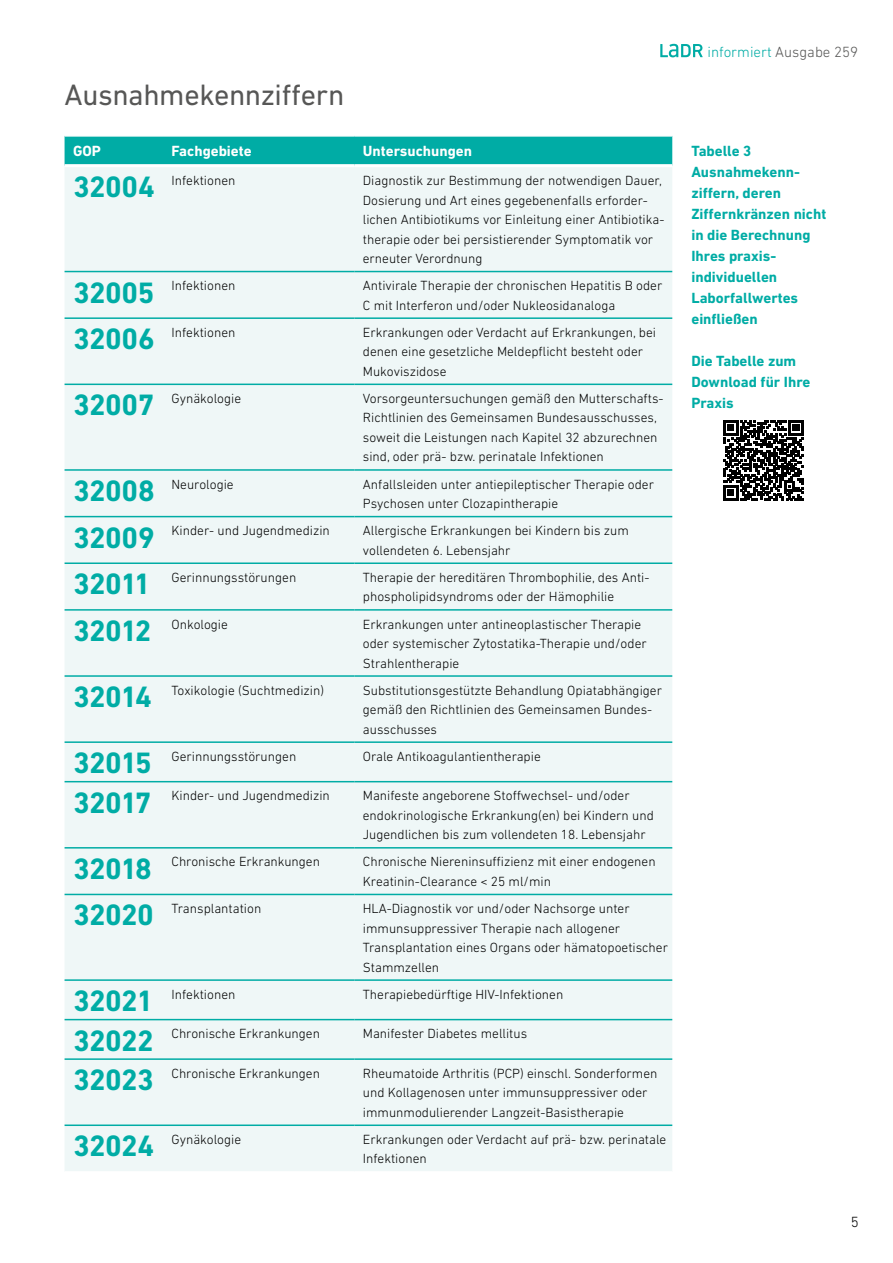
<style>
.page{position:relative;width:893px;height:1263px;background:#fff}
.page>*{position:absolute;margin:0;border:0;box-sizing:border-box;transform-origin:0 0}
.t1{font:700 30px "DIN Next LT Pro";letter-spacing:-.02em;color:#00aca5}
.t2{font:30px "DIN Next LT Pro";letter-spacing:-.015em;color:#575756}
.t3{font:700 15px/21px "DIN Next LT Pro";color:#00aca5}
.t4{font:700 15px "DIN Next LT Pro";color:#fff}
.t5{font:300 15px "DIN Next LT Pro";color:#00aca5}
.t6{font:300 15px "DIN Next LT Pro";color:#000}
.t7{font:300 13.5px/19.5px "DIN Next LT Pro";color:#000}
.s1{color:#575756}
</style>
<div class="page">
<svg style="left:660px;top:44px;width:43px;height:13px"></svg>
<div style="left:65px;top:137px;width:607px;height:27px;background:#00aca5"></div>
<div style="left:65px;top:167px;width:607px;height:104px;background:#eff7f7"></div>
<div style="left:65px;top:272px;width:607px;height:45px;background:#eff7f7"></div>
<div style="left:65px;top:319px;width:607px;height:852px;background:#eff7f7"></div>
<hr style="left:65px;top:271px;width:98px;height:1px;background:#00aca5">
<hr style="left:163px;top:271px;width:191px;height:1px;background:#00aca5">
<hr style="left:354px;top:271px;width:318px;height:1px;background:#00aca5">
<hr style="left:65px;top:317px;width:98px;height:2px;background:#00aca5">
<hr style="left:163px;top:317px;width:191px;height:2px;background:#00aca5">
<hr style="left:354px;top:317px;width:318px;height:2px;background:#00aca5">
<hr style="left:65px;top:384px;width:98px;height:1px;background:#00aca5">
<hr style="left:163px;top:384px;width:191px;height:1px;background:#00aca5">
<hr style="left:354px;top:384px;width:318px;height:1px;background:#00aca5">
<hr style="left:65px;top:469px;width:98px;height:2px;background:#00aca5">
<hr style="left:163px;top:469px;width:191px;height:2px;background:#00aca5">
<hr style="left:354px;top:469px;width:318px;height:2px;background:#00aca5">
<hr style="left:65px;top:516px;width:98px;height:1px;background:#00aca5">
<hr style="left:163px;top:516px;width:191px;height:1px;background:#00aca5">
<hr style="left:354px;top:516px;width:318px;height:1px;background:#00aca5">
<hr style="left:65px;top:562px;width:98px;height:2px;background:#00aca5">
<hr style="left:163px;top:562px;width:191px;height:2px;background:#00aca5">
<hr style="left:354px;top:562px;width:318px;height:2px;background:#00aca5">
<hr style="left:65px;top:609px;width:98px;height:2px;background:#00aca5">
<hr style="left:163px;top:609px;width:191px;height:2px;background:#00aca5">
<hr style="left:354px;top:609px;width:318px;height:2px;background:#00aca5">
<hr style="left:65px;top:675px;width:98px;height:2px;background:#00aca5">
<hr style="left:163px;top:675px;width:191px;height:2px;background:#00aca5">
<hr style="left:354px;top:675px;width:318px;height:2px;background:#00aca5">
<hr style="left:65px;top:741px;width:98px;height:2px;background:#00aca5">
<hr style="left:163px;top:741px;width:191px;height:2px;background:#00aca5">
<hr style="left:354px;top:741px;width:318px;height:2px;background:#00aca5">
<hr style="left:65px;top:781px;width:98px;height:1px;background:#00aca5">
<hr style="left:163px;top:781px;width:191px;height:1px;background:#00aca5">
<hr style="left:354px;top:781px;width:318px;height:1px;background:#00aca5">
<hr style="left:65px;top:847px;width:98px;height:1px;background:#00aca5">
<hr style="left:163px;top:847px;width:191px;height:1px;background:#00aca5">
<hr style="left:354px;top:847px;width:318px;height:1px;background:#00aca5">
<hr style="left:65px;top:894px;width:98px;height:1px;background:#00aca5">
<hr style="left:163px;top:894px;width:191px;height:1px;background:#00aca5">
<hr style="left:354px;top:894px;width:318px;height:1px;background:#00aca5">
<hr style="left:65px;top:979px;width:98px;height:2px;background:#00aca5">
<hr style="left:163px;top:979px;width:191px;height:2px;background:#00aca5">
<hr style="left:354px;top:979px;width:318px;height:2px;background:#00aca5">
<hr style="left:65px;top:1019px;width:98px;height:1px;background:#00aca5">
<hr style="left:163px;top:1019px;width:191px;height:1px;background:#00aca5">
<hr style="left:354px;top:1019px;width:318px;height:1px;background:#00aca5">
<hr style="left:65px;top:1058px;width:98px;height:2px;background:#00aca5">
<hr style="left:163px;top:1058px;width:191px;height:2px;background:#00aca5">
<hr style="left:354px;top:1058px;width:318px;height:2px;background:#00aca5">
<hr style="left:65px;top:1124px;width:98px;height:2px;background:#00aca5">
<hr style="left:163px;top:1124px;width:191px;height:2px;background:#00aca5">
<hr style="left:354px;top:1124px;width:318px;height:2px;background:#00aca5">
<svg style="left:723px;top:420px;width:80px;height:80px"></svg>
<h1 class="t2" style="left:65px;top:78px;width:281px">Ausnahmekennziffern</h1>
<p class="t4" style="left:73px;top:142px;width:29px">GOP</p>
<p class="t4" style="left:171px;top:142px;width:82px">Fachgebiete</p>
<p class="t4" style="left:363px;top:142px;width:111px">Untersuchungen</p>
<h1 class="t1" style="left:73px;top:170px;width:83px">32004</h1>
<p class="t7" style="left:171px;top:171px;width:65px">Infektionen</p>
<p class="t7" style="left:363px;top:171px;width:303px">Diagnostik zur Bestimmung der notwendigen Dauer, Dosierung und Art eines gegebenenfalls erforder&shy;lichen Antibiotikums vor Einleitung einer Antibiotika&shy;therapie oder bei persistierender Symptomatik vor erneuter Verordnung</p>
<h1 class="t1" style="left:73px;top:275px;width:83px">32005</h1>
<p class="t7" style="left:171px;top:276px;width:65px">Infektionen</p>
<p class="t7" style="left:363px;top:276px;width:301px">Antivirale Therapie der chronischen Hepatitis B oder<br>C mit Interferon und/oder Nukleosidanaloga</p>
<h1 class="t1" style="left:73px;top:321px;width:83px">32006</h1>
<p class="t7" style="left:171px;top:322px;width:65px">Infektionen</p>
<p class="t7" style="left:363px;top:322px;width:295px">Erkrankungen oder Verdacht auf Erkrankungen, bei denen eine gesetzliche Meldepflicht besteht oder<br>Mukoviszidose</p>
<h1 class="t1" style="left:73px;top:388px;width:83px">32007</h1>
<p class="t7" style="left:171px;top:388px;width:71px">Gynäkologie</p>
<p class="t7" style="left:363px;top:388px;width:302px">Vorsorgeuntersuchungen gemäß den Mutterschafts-Richtlinien des Gemeinsamen Bundesausschusses, soweit die Leistungen nach Kapitel 32 abzurechnen sind, oder prä- bzw. perinatale Infektionen</p>
<h1 class="t1" style="left:73px;top:473px;width:83px">32008</h1>
<p class="t7" style="left:171px;top:474px;width:64px">Neurologie</p>
<p class="t7" style="left:363px;top:474px;width:293px">Anfallsleiden unter antiepileptischer Therapie oder<br>Psychosen unter Clozapintherapie</p>
<h1 class="t1" style="left:73px;top:520px;width:83px">32009</h1>
<p class="t7" style="left:171px;top:521px;width:160px">Kinder- und Jugendmedizin</p>
<p class="t7" style="left:363px;top:521px;width:267px">Allergische Erkrankungen bei Kindern bis zum vollendeten 6. Lebensjahr</p>
<h1 class="t1" style="left:73px;top:566px;width:79px">32011</h1>
<p class="t7" style="left:171px;top:567px;width:126px">Gerinnungsstörungen</p>
<p class="t7" style="left:363px;top:567px;width:288px">Therapie der hereditären Thrombophilie, des Anti&shy;phospholipidsyndroms oder der Hämophilie</p>
<h1 class="t1" style="left:73px;top:613px;width:80px">32012</h1>
<p class="t7" style="left:171px;top:614px;width:58px">Onkologie</p>
<p class="t7" style="left:363px;top:614px;width:285px">Erkrankungen unter antineoplastischer Therapie oder systemischer Zytostatika-Therapie und/oder<br>Strahlentherapie</p>
<h1 class="t1" style="left:73px;top:679px;width:80px">32014</h1>
<p class="t7" style="left:171px;top:680px;width:154px">Toxikologie (Suchtmedizin)</p>
<p class="t7" style="left:363px;top:680px;width:301px">Substitutionsgestützte Behandlung Opiatabhängiger gemäß den Richtlinien des Gemeinsamen Bundes&shy;ausschusses</p>
<h1 class="t1" style="left:73px;top:745px;width:80px">32015</h1>
<p class="t7" style="left:171px;top:746px;width:126px">Gerinnungsstörungen</p>
<p class="t7" style="left:363px;top:746px;width:179px">Orale Antikoagulantientherapie</p>
<h1 class="t1" style="left:73px;top:785px;width:80px">32017</h1>
<p class="t7" style="left:171px;top:786px;width:160px">Kinder- und Jugendmedizin</p>
<p class="t7" style="left:363px;top:786px;width:292px">Manifeste angeborene Stoffwechsel- und/oder endokrinologische Erkrankung(en) bei Kindern und<br>Jugendlichen bis zum vollendeten 18. Lebensjahr</p>
<h1 class="t1" style="left:73px;top:851px;width:80px">32018</h1>
<p class="t7" style="left:171px;top:852px;width:150px">Chronische Erkrankungen</p>
<p class="t7" style="left:363px;top:852px;width:294px">Chronische Niereninsuffizienz mit einer endogenen<br>Kreatinin-Clearance &lt; 25 ml/min</p>
<h1 class="t1" style="left:73px;top:898px;width:82px">32020</h1>
<p class="t7" style="left:171px;top:898px;width:91px">Transplantation</p>
<p class="t7" style="left:363px;top:898px;width:307px">HLA-Diagnostik vor und/oder Nachsorge unter immunsuppressiver Therapie nach allogener Transplantation eines Organs oder hämatopoetischer Stammzellen</p>
<h1 class="t1" style="left:73px;top:983px;width:81px">32021</h1>
<p class="t7" style="left:171px;top:984px;width:65px">Infektionen</p>
<p class="t7" style="left:363px;top:984px;width:202px">Therapiebedürftige HIV-Infektionen</p>
<h1 class="t1" style="left:73px;top:1023px;width:82px">32022</h1>
<p class="t7" style="left:171px;top:1024px;width:150px">Chronische Erkrankungen</p>
<p class="t7" style="left:363px;top:1024px;width:166px">Manifester Diabetes mellitus</p>
<h1 class="t1" style="left:73px;top:1062px;width:82px">32023</h1>
<p class="t7" style="left:171px;top:1063px;width:150px">Chronische Erkrankungen</p>
<p class="t7" style="left:363px;top:1063px;width:296px">Rheumatoide Arthritis (PCP) einschl. Sonderformen und Kollagenosen unter immunsuppressiver oder immunmodulierender Langzeit-Basistherapie</p>
<h1 class="t1" style="left:73px;top:1128px;width:83px">32024</h1>
<p class="t7" style="left:171px;top:1129px;width:71px">Gynäkologie</p>
<p class="t7" style="left:363px;top:1129px;width:305px">Erkrankungen oder Verdacht auf prä- bzw. perinatale<br>Infektionen</p>
<p class="t5" style="left:707px;top:43px;width:152px">informiert <span class="s1">Ausgabe 259</span></p>
<p class="t3" style="left:691px;top:140px;width:137px">Tabelle 3<br>Ausnahmekenn&shy;ziffern, deren<br>Ziffernkränzen nicht in die Berechnung<br>Ihres praxis&shy;individuellen<br>Laborfallwertes einfließen</p>
<p class="t3" style="left:691px;top:350px;width:120px">Die Tabelle zum<br>Download für Ihre<br>Praxis</p>
<p class="t6" style="left:851px;top:1213px;width:9px">5</p>
</div>
